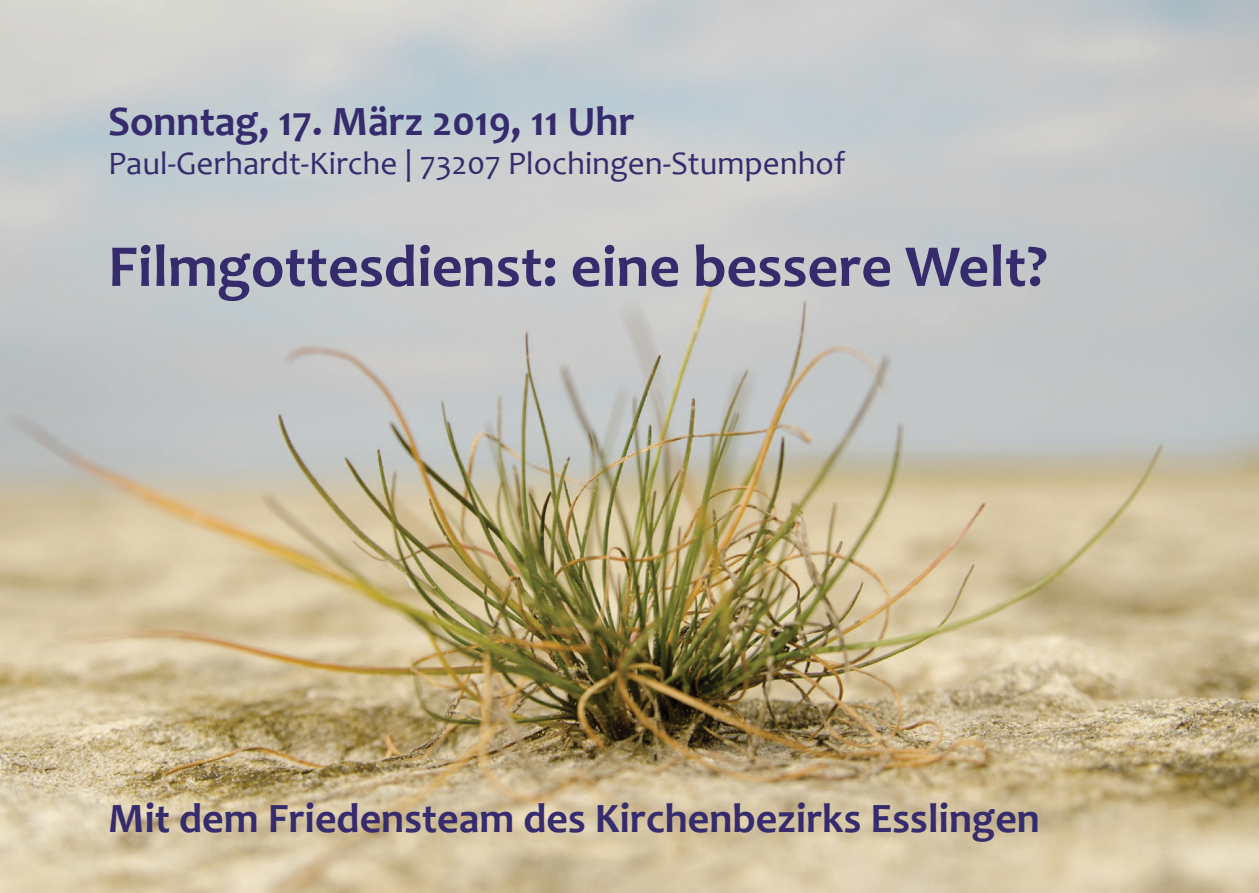
<style>
.page{position:relative;width:1259px;height:893px;background:#fff}
.page>*{position:absolute;margin:0;border:0;box-sizing:border-box;transform-origin:0 0}
.t1{font:700 60px "Candara";color:#352b6d}
.t2{font:700 42px "Candara";color:#352b6d}
.t3{font:33px "Candara";color:#352b6d}
</style>
<div class="page">
<img style="left:0;top:0;width:1259px;height:893px">
<p class="t2" style="left:108px;top:95px;width:528px">Sonntag, 17. März 2019, 11 Uhr</p>
<p class="t3" style="left:108px;top:143px;width:738px">Paul-Gerhardt-Kirche | 73207 Plochingen-Stumpenhof</p>
<h1 class="t1" style="left:108px;top:229px;width:941px">Filmgottesdienst: eine bessere Welt?</h1>
<p class="t2" style="left:108px;top:792px;width:933px">Mit dem Friedensteam des Kirchenbezirks Esslingen</p>
</div>
